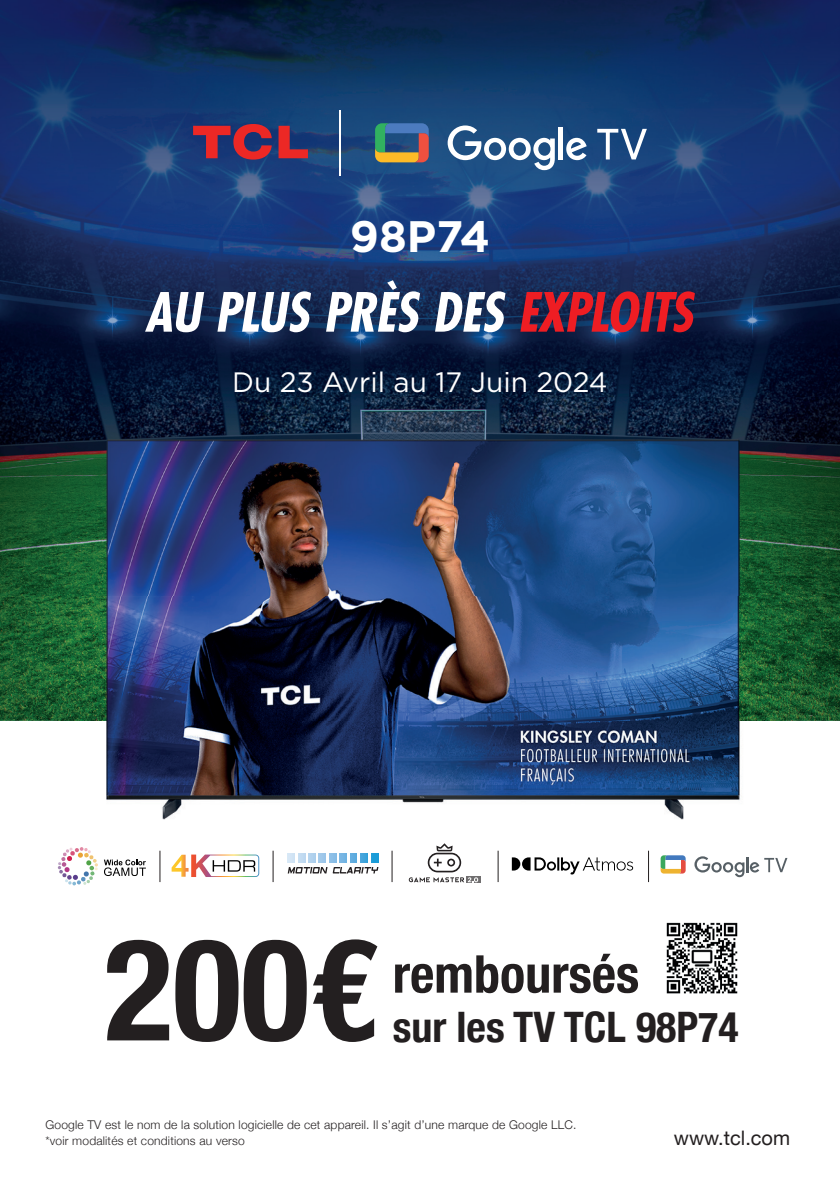
<style>
.page{position:relative;width:840px;height:1191px;background:#fff}
.page>*{position:absolute;margin:0;border:0;box-sizing:border-box;transform-origin:0 0}
.t1{font:700 condensed 142px "Helvetica Neue";color:#231f20}
.t2{font:700 condensed 52.2px "Helvetica Neue";color:#231f20}
.t3{font:700 44px "Gotham";color:#fff}
.t4{font:700 condensed 42px "Helvetica Neue";color:#231f20}
.t5{font:28px "Gotham";color:#fff}
.t6{font:20px "Helvetica Neue";color:#231f20}
.t7{font:300 12px/15.6px "Helvetica Neue";letter-spacing:.015em;color:#231f20}
</style>
<div class="page">
<img style="left:0;top:595px;width:839px;height:126px">
<img style="left:0;top:0;width:839px;height:463px">
<img style="left:0;top:463px;width:58px;height:132px">
<img style="left:785px;top:463px;width:54px;height:132px">
<img style="left:58px;top:404px;width:727px;height:416px">
<img style="left:666px;top:922px;width:72px;height:72px">
<svg style="left:694px;top:856px;width:93px;height:21px"></svg>
<svg style="left:660px;top:855px;width:25px;height:18px"></svg>
<hr style="left:159px;top:850px;width:1px;height:32px;background:#231f20">
<hr style="left:272px;top:850px;width:1px;height:32px;background:#231f20">
<hr style="left:391px;top:850px;width:1px;height:32px;background:#231f20">
<hr style="left:647px;top:850px;width:1px;height:32px;background:#231f20">
<svg style="left:58px;top:847px;width:40px;height:38px"></svg>
<svg style="left:104px;top:859px;width:42px;height:17px"></svg>
<svg style="left:171px;top:854px;width:88px;height:23px"></svg>
<svg style="left:287px;top:853px;width:91px;height:20px"></svg>
<svg style="left:511px;top:857px;width:121px;height:18px"></svg>
<hr style="left:497px;top:850px;width:1px;height:32px;background:#231f20">
<svg style="left:466px;top:876px;width:14px;height:7px"></svg>
<svg style="left:408px;top:843px;width:70px;height:39px"></svg>
<svg style="left:145px;top:292px;width:59px;height:40px"></svg>
<svg style="left:217px;top:291px;width:94px;height:41px"></svg>
<svg style="left:326px;top:280px;width:94px;height:52px"></svg>
<svg style="left:435px;top:290px;width:70px;height:42px"></svg>
<svg style="left:520px;top:291px;width:174px;height:41px;background:#882238"></svg>
<svg style="left:597px;top:129px;width:49px;height:30px"></svg>
<svg style="left:447px;top:125px;width:107px;height:45px"></svg>
<div style="left:558px;top:127px;width:5px;height:32px;background:#fff"></div>
<svg style="left:566px;top:138px;width:20px;height:22px"></svg>
<svg style="left:375px;top:123px;width:53px;height:39px;background:#70796d"></svg>
<hr style="left:339px;top:110px;width:1px;height:66px;background:#fff">
<svg style="left:193px;top:124px;width:78px;height:36px;background:#7f2f4d"></svg>
<svg style="left:278px;top:126px;width:30px;height:32px"></svg>
<h3 class="t3" style="left:350px;top:207px;width:142px">98P74</h3>
<h3 class="t5" style="left:232px;top:364px;width:377px">Du 23 Avril au 17 Juin 2024</h3>
<h1 class="t1" style="left:104px;top:872px;width:274px">200€</h1>
<h2 class="t2" style="left:392px;top:930px;width:248px">remboursés</h2>
<h3 class="t4" style="left:392px;top:992px;width:347px">sur les TV TCL 98P74</h3>
<p class="t7" style="left:45px;top:1116px;width:532px">Google TV est le nom de la solution logicielle de cet appareil. Il s’agit d’une marque de Google LLC. *voir modalités et conditions au verso</p>
<h3 class="t6" style="left:673px;top:1123px;width:118px">www.tcl.com</h3>
</div>
